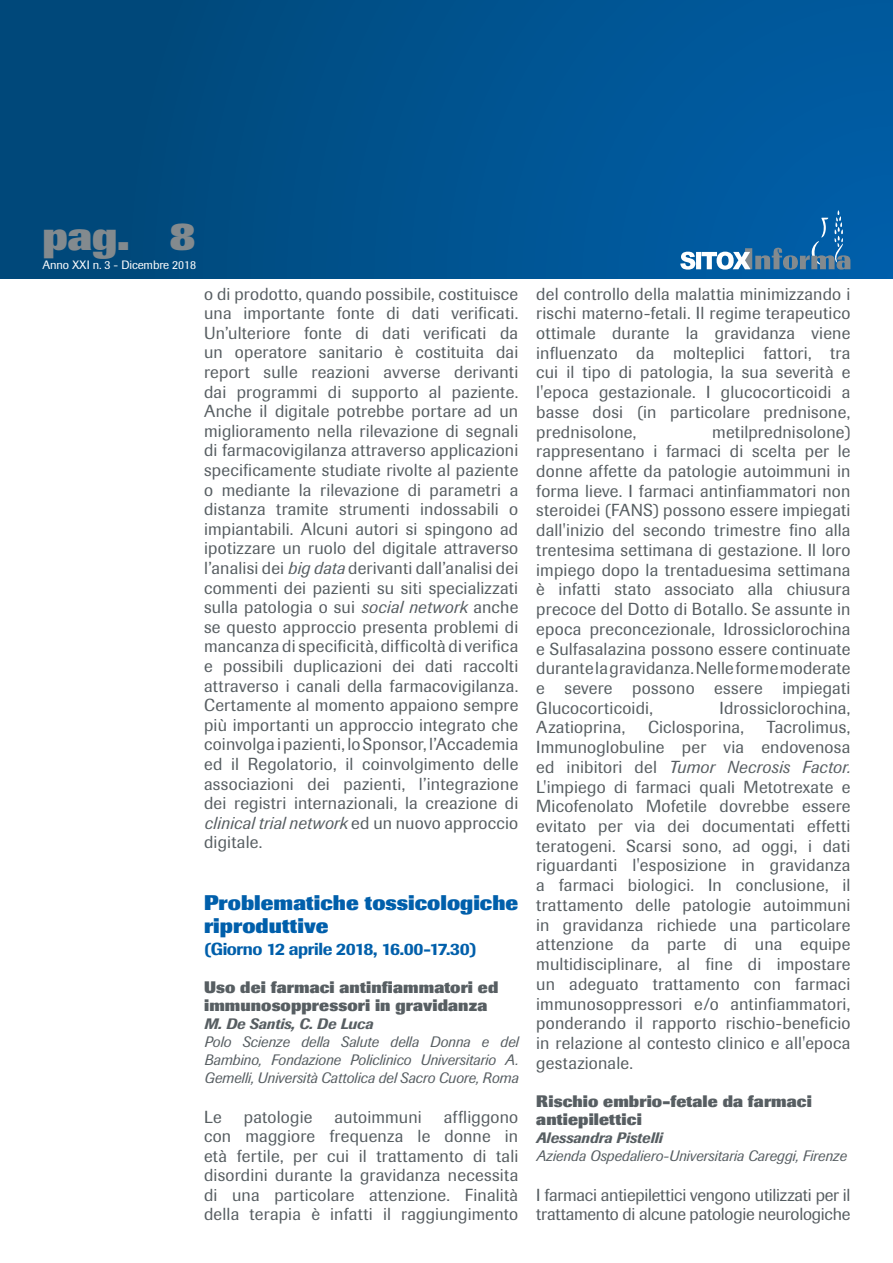
<style>
.page{position:relative;width:893px;height:1263px;background:#fff}
.page>*{position:absolute;margin:0;border:0;box-sizing:border-box;transform-origin:0 0}
.t1{font:800 40.5px "Imago";color:#838a8e}
.t2{font:800 21px/22.6px "Imago";color:#005fab}
.t3{font:17.25px/19.6px "Imago";letter-spacing:.01em;color:#575e62;text-align:justify}
.t4{font:17.25px/19.6px "Imago";letter-spacing:-.015em;color:#575e62}
.t5{font:500 17.25px "Imago";letter-spacing:-.025em;color:#005fab}
.t6{font:800 16.5px/18.1px "Imago";letter-spacing:.005em;color:#575e62}
.t7{font:italic 15px/18.1px "Imago";color:#575e62;text-align:justify}
.t8{font:italic 500 15px "Imago";color:#575e62}
.t9{font:12px "Imago";letter-spacing:-.01em;color:#fff}
.s1{font-style:italic}
</style>
<div class="page">
<div style="left:0;top:0;width:893px;height:278px;background:linear-gradient(to right,#004676,#005ea6)"></div>
<svg style="left:680px;top:210px;width:170px;height:60px;background:#256fa9"></svg>
<h1 class="t1" style="left:43px;top:212px;width:155px">pag. 8</h1>
<p class="t9" style="left:43px;top:258px;width:155px">Anno XXI n. 3 - Dicembre 2018</p>
<p class="t3" style="left:204px;top:284px;width:316px">o di prodotto, quando possibile, costituisce una importante fonte di dati verificati.<br>Un’ulteriore fonte di dati verificati da un operatore sanitario è costituita dai report sulle reazioni avverse derivanti dai programmi di supporto al paziente.<br>Anche il digitale potrebbe portare ad un miglioramento nella rilevazione di segnali di farmacovigilanza attraverso applicazioni specificamente studiate rivolte al paziente o mediante la rilevazione di parametri a distanza tramite strumenti indossabili o impiantabili. Alcuni autori si spingono ad ipotizzare un ruolo del digitale attraverso l’analisi dei <span class="s1">big data</span> derivanti dall’analisi dei commenti dei pazienti su siti specializzati sulla patologia o sui <span class="s1">social network</span> anche se questo approccio presenta problemi di mancanza di specificità, difficoltà di verifica e possibili duplicazioni dei dati raccolti attraverso i canali della farmacovigilanza.<br>Certamente al momento appaiono sempre più importanti un approccio integrato che coinvolga i pazienti, lo Sponsor, l’Accademia ed il Regolatorio, il coinvolgimento delle associazioni dei pazienti, l’integrazione dei registri internazionali, la creazione di <span class="s1">clinical trial network</span> ed un nuovo approccio digitale.</p>
<p class="t2" style="left:204px;top:891px;width:316px">Problematiche tossicologiche riproduttive</p>
<p class="t5" style="left:204px;top:939px;width:274px">(Giorno 12 aprile 2018, 16.00-17.30)</p>
<p class="t6" style="left:204px;top:978px;width:296px">Uso dei farmaci antinfiammatori ed immunosoppressori in gravidanza</p>
<p class="t8" style="left:204px;top:1015px;width:171px">M. De Santis, C. De Luca</p>
<p class="t7" style="left:204px;top:1033px;width:316px">Polo Scienze della Salute della Donna e del Bambino, Fondazione Policlinico Universitario A.<br>Gemelli, Università Cattolica del Sacro Cuore, Roma</p>
<p class="t3" style="left:204px;top:1107px;width:19px">Le</p>
<p class="t3" style="left:244px;top:1107px;width:70px">patologie</p>
<p class="t3" style="left:334px;top:1107px;width:89px">autoimmuni</p>
<p class="t3" style="left:204px;top:1107px;width:316px;text-indent:240px">affliggono con maggiore frequenza le donne in età fertile, per cui il trattamento di tali disordini durante la gravidanza necessita di una particolare attenzione. Finalità della terapia è infatti il raggiungimento</p>
<p class="t3" style="left:536px;top:284px;width:316px">del controllo della malattia minimizzando i rischi materno-fetali. Il regime terapeutico ottimale durante la gravidanza viene influenzato da molteplici fattori, tra cui il tipo di patologia, la sua severità e l'epoca gestazionale. I glucocorticoidi a basse dosi (in particolare prednisone, prednisolone,</p>
<p class="t3" style="left:536px;top:422px;width:316px;text-indent:176px">metilprednisolone) rappresentano i farmaci di scelta per le donne affette da patologie autoimmuni in forma lieve. I farmaci antinfiammatori non steroidei (FANS) possono essere impiegati dall'inizio del secondo trimestre fino alla trentesima settimana di gestazione. Il loro impiego dopo la trentaduesima settimana è infatti stato associato alla chiusura precoce del Dotto di Botallo. Se assunte in epoca preconcezionale, Idrossiclorochina e Sulfasalazina possono essere continuate durante la gravidanza. Nelle forme moderate e severe possono essere impiegati Glucocorticoidi,</p>
<p class="t3" style="left:719px;top:698px;width:132px">Idrossiclorochina,</p>
<p class="t3" style="left:536px;top:718px;width:91px">Azatioprina,</p>
<p class="t3" style="left:648px;top:718px;width:98px">Ciclosporina,</p>
<p class="t3" style="left:536px;top:718px;width:316px;text-indent:231px">Tacrolimus, Immunoglobuline per via endovenosa ed inibitori del <span class="s1">Tumor Necrosis Factor.<br></span>L'impiego di farmaci quali Metotrexate e Micofenolato Mofetile dovrebbe essere evitato per via dei documentati effetti teratogeni. Scarsi sono, ad oggi, i dati riguardanti l'esposizione in gravidanza a farmaci biologici. In conclusione, il trattamento delle patologie autoimmuni in gravidanza richiede una particolare attenzione da parte di una equipe multidisciplinare, al fine di impostare un adeguato trattamento con farmaci immunosoppressori e/o antinfiammatori, ponderando il rapporto rischio-beneficio in relazione al contesto clinico e all'epoca gestazionale.</p>
<p class="t6" style="left:536px;top:1092px;width:277px">Rischio embrio-fetale da farmaci antiepilettici</p>
<p class="t8" style="left:536px;top:1129px;width:128px">Alessandra Pistelli</p>
<p class="t7" style="left:536px;top:1147px;width:312px">Azienda Ospedaliero-Universitaria Careggi, Firenze</p>
<p class="t4" style="left:536px;top:1185px;width:316px">I farmaci antiepilettici vengono utilizzati per il trattamento di alcune patologie neurologiche</p>
</div>
